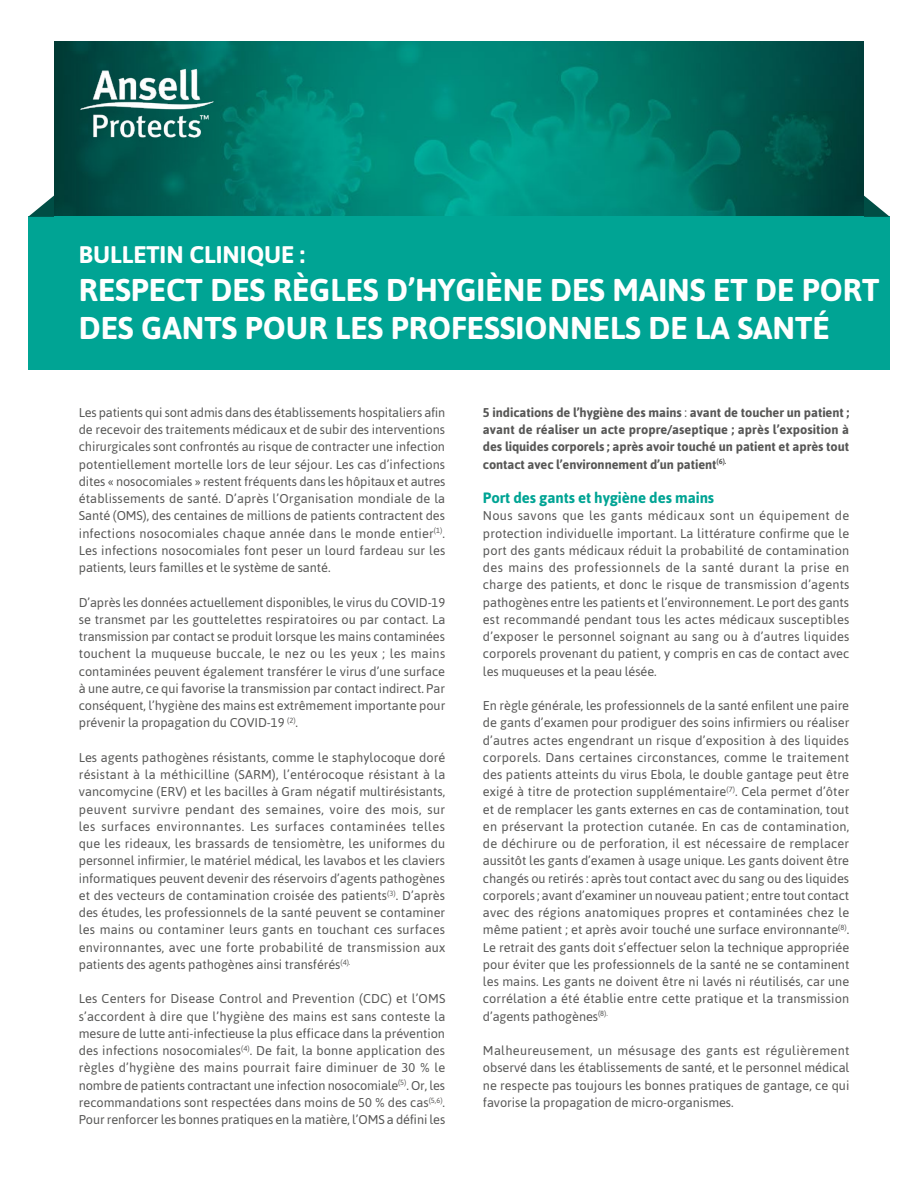
<style>
.page{position:relative;width:918px;height:1188px;background:#fff}
.page>*{position:absolute;margin:0;border:0;box-sizing:border-box;transform-origin:0 0}
.t1{font:700 31.5px/37.8px "Asap";color:#fff}
.t2{font:700 24px "Asap";color:#fff}
.t3{font:700 15px "Asap";letter-spacing:-.005em;color:#00a494}
.t4{font:12.75px/17.2px "Asap";letter-spacing:-.005em;color:#575756;text-align:justify}
.t5{font:700 12.75px/17.2px "Asap";letter-spacing:-.005em;color:#575756;text-align:justify}
.s1{font-weight:400}
</style>
<div class="page">
<img style="left:54px;top:41px;width:810px;height:176px">
<img style="left:79px;top:64px;width:137px;height:79px">
<div style="left:28px;top:217px;width:862px;height:153px;background:#00a494"></div>
<svg style="left:28px;top:196px;width:26px;height:21px"></svg>
<svg style="left:864px;top:196px;width:26px;height:21px"></svg>
<h2 class="t2" style="left:79px;top:239px;width:228px">BULLETIN CLINIQUE :</h2>
<h1 class="t1" style="left:79px;top:270px;width:802px">RESPECT DES RÈGLES D’HYGIÈNE DES MAINS ET DE PORT<br>DES GANTS POUR LES PROFESSIONNELS DE LA SANTÉ</h1>
<p class="t4" style="left:79px;top:403px;width:368px">Les patients qui sont admis dans des établissements hospitaliers afin de recevoir des traitements médicaux et de subir des interventions chirurgicales sont confrontés au risque de contracter une infection potentiellement mortelle lors de leur séjour. Les cas d’infections dites « nosocomiales » restent fréquents dans les hôpitaux et autres établissements de santé. D’après l’Organisation mondiale de la Santé (OMS), des centaines de millions de patients contractent des infections nosocomiales chaque année dans le monde entier<sup>(1)</sup>.<br>Les infections nosocomiales font peser un lourd fardeau sur les patients, leurs familles et le système de santé.</p>
<p class="t4" style="left:79px;top:593px;width:368px">D’après les données actuellement disponibles, le virus du COVID-19 se transmet par les gouttelettes respiratoires ou par contact. La transmission par contact se produit lorsque les mains contaminées touchent la muqueuse buccale, le nez ou les yeux ; les mains contaminées peuvent également transférer le virus d’une surface à une autre, ce qui favorise la transmission par contact indirect. Par conséquent, l’hygiène des mains est extrêmement importante pour prévenir la propagation du COVID-19 <sup>(2)</sup>.</p>
<p class="t4" style="left:79px;top:748px;width:368px">Les agents pathogènes résistants, comme le staphylocoque doré résistant à la méthicilline (SARM), l’entérocoque résistant à la vancomycine (ERV) et les bacilles à Gram négatif multirésistants, peuvent survivre pendant des semaines, voire des mois, sur les surfaces environnantes. Les surfaces contaminées telles que les rideaux, les brassards de tensiomètre, les uniformes du personnel infirmier, le matériel médical, les lavabos et les claviers informatiques peuvent devenir des réservoirs d’agents pathogènes et des vecteurs de contamination croisée des patients<sup>(3)</sup>. D’après des études, les professionnels de la santé peuvent se contaminer les mains ou contaminer leurs gants en touchant ces surfaces environnantes, avec une forte probabilité de transmission aux patients des agents pathogènes ainsi transférés<sup>(4).</sup></p>
<p class="t4" style="left:79px;top:990px;width:368px">Les Centers for Disease Control and Prevention (CDC) et l’OMS s’accordent à dire que l’hygiène des mains est sans conteste la mesure de lutte anti-infectieuse la plus efficace dans la prévention des infections nosocomiales<sup>(4)</sup>. De fait, la bonne application des règles d’hygiène des mains pourrait faire diminuer de 30 % le nombre de patients contractant une infection nosocomiale<sup>(5)</sup>. Or, les recommandations sont respectées dans moins de 50 % des cas<sup>(5,6)</sup>.<br>Pour renforcer les bonnes pratiques en la matière, l’OMS a défini les</p>
<p class="t5" style="left:483px;top:403px;width:368px">5 indications de l’hygiène des mains <span class="s1">:</span> avant de toucher un patient ; avant de réaliser un acte propre/aseptique ; après l’exposition à des liquides corporels ; après avoir touché un patient et après tout contact avec l’environnement d’un patient<sup>(6).</sup></p>
<p class="t3" style="left:483px;top:488px;width:233px">Port des gants et hygiène des mains</p>
<p class="t4" style="left:483px;top:507px;width:368px">Nous savons que les gants médicaux sont un équipement de protection individuelle important. La littérature confirme que le port des gants médicaux réduit la probabilité de contamination des mains des professionnels de la santé durant la prise en charge des patients, et donc le risque de transmission d’agents pathogènes entre les patients et l’environnement. Le port des gants est recommandé pendant tous les actes médicaux susceptibles d’exposer le personnel soignant au sang ou à d’autres liquides corporels provenant du patient, y compris en cas de contact avec les muqueuses et la peau lésée.</p>
<p class="t4" style="left:483px;top:697px;width:368px">En règle générale, les professionnels de la santé enfilent une paire de gants d’examen pour prodiguer des soins infirmiers ou réaliser d’autres actes engendrant un risque d’exposition à des liquides corporels. Dans certaines circonstances, comme le traitement des patients atteints du virus Ebola, le double gantage peut être exigé à titre de protection supplémentaire<sup>(7)</sup>. Cela permet d’ôter et de remplacer les gants externes en cas de contamination, tout en préservant la protection cutanée. En cas de contamination, de déchirure ou de perforation, il est nécessaire de remplacer aussitôt les gants d’examen à usage unique. Les gants doivent être changés ou retirés : après tout contact avec du sang ou des liquides corporels ; avant d’examiner un nouveau patient ; entre tout contact avec des régions anatomiques propres et contaminées chez le même patient ; et après avoir touché une surface environnante<sup>(8)</sup>.<br>Le retrait des gants doit s’effectuer selon la technique appropriée pour éviter que les professionnels de la santé ne se contaminent les mains. Les gants ne doivent être ni lavés ni réutilisés, car une corrélation a été établie entre cette pratique et la transmission d’agents pathogènes<sup>(8).</sup></p>
<p class="t4" style="left:483px;top:1042px;width:368px">Malheureusement, un mésusage des gants est régulièrement observé dans les établissements de santé, et le personnel médical ne respecte pas toujours les bonnes pratiques de gantage, ce qui favorise la propagation de micro-organismes.</p>
</div>
